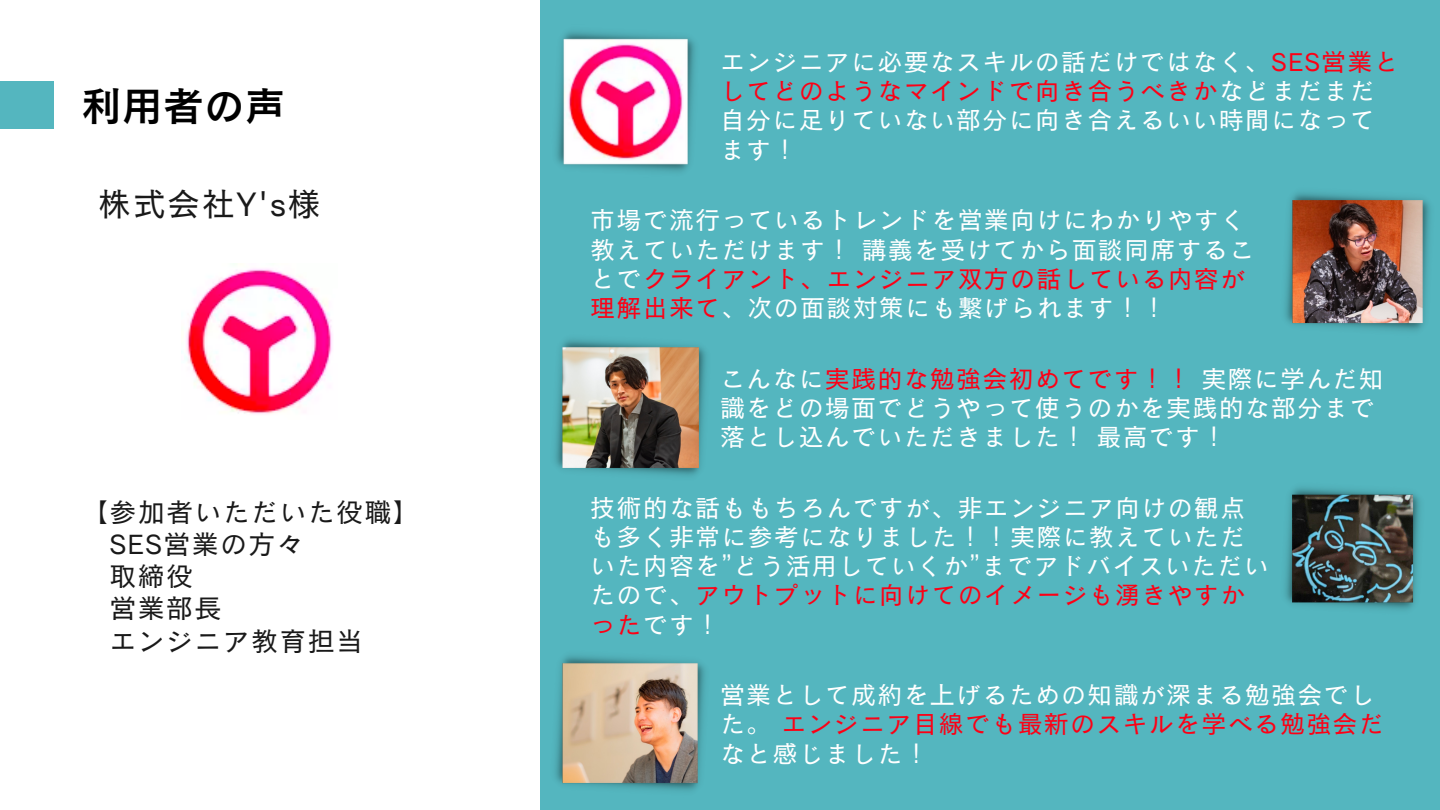
<style>
.page{position:relative;width:1440px;height:810px;background:#fff}
.page>*{position:absolute;margin:0;border:0;box-sizing:border-box;transform-origin:0 0}
.t1{font:41px "Canva Cezanne Pro N DB";color:#000}
.t2{font:33px "Canva Cezanne Pro N M";letter-spacing:.05em;color:#191919}
.t3{font:27px/32.2px "Canva Cezanne Pro N M";letter-spacing:.05em;color:#191919}
.t4{font:25px/29.2px "Canva Cezanne Pro N M";letter-spacing:.05em;color:#fff}
.s1{color:#fd0015}
</style>
<div class="page">
<div style="left:0;top:82px;width:53px;height:47px;background:#54b6bf"></div>
<div style="left:541px;top:0;width:899px;height:810px;background:#54b6bf"></div>
<img style="left:181px;top:268px;width:152px;height:146px">
<img style="left:1285px;top:487px;width:135px;height:123px">
<img style="left:1285px;top:192px;width:145px;height:139px">
<img style="left:555px;top:339px;width:151px;height:137px">
<img style="left:555px;top:655px;width:150px;height:136px">
<img style="left:556px;top:31px;width:139px;height:141px">
<h1 class="t1" style="left:81px;top:85px;width:206px">利用者の声</h1>
<h2 class="t2" style="left:98px;top:187px;width:224px">株式会社Y's様</h2>
<p class="t3" style="left:109px;top:495px;width:312px;text-indent:-28px">【参加者いただいた役職】<br>SES営業の方々<br>取締役<br>営業部長<br>エンジニア教育担当</p>
<p class="t4" style="left:720px;top:47px;width:680px">エンジニアに必要なスキルの話だけではなく、<span class="s1">SES営業としてどのようなマインドで向き合うべきか</span>などまだまだ<br>自分に足りていない部分に向き合えるいい時間になってます！</p>
<p class="t4" style="left:590px;top:205px;width:665px">市場で流行っているトレンドを営業向けにわかりやすく教えていただけます！講義を受けてから面談同席することで<span class="s1">クライアント、エンジニア双方の話している内容が理解出来て</span>、次の面談対策にも繋げられます！！</p>
<p class="t4" style="left:720px;top:364px;width:665px">こんなに<span class="s1">実践的な勉強会初めてです！！</span>実際に学んだ知識をどの場面でどうやって使うのかを実践的な部分まで落とし込んでいただきました！最高です！</p>
<p class="t4" style="left:590px;top:493px;width:680px">技術的な話ももちろんですが、非エンジニア向けの観点も多く非常に参考になりました！！実際に教えていただいた内容を”どう活用していくか”までアドバイスいただいたので、<span class="s1">アウトプットに向けてのイメージも湧きやすかった</span>です！</p>
<p class="t4" style="left:720px;top:680px;width:665px">営業として成約を上げるための知識が深まる勉強会でした。<span class="s1">エンジニア目線でも最新のスキルを学べる勉強会だ</span>なと感じました！</p>
</div>
